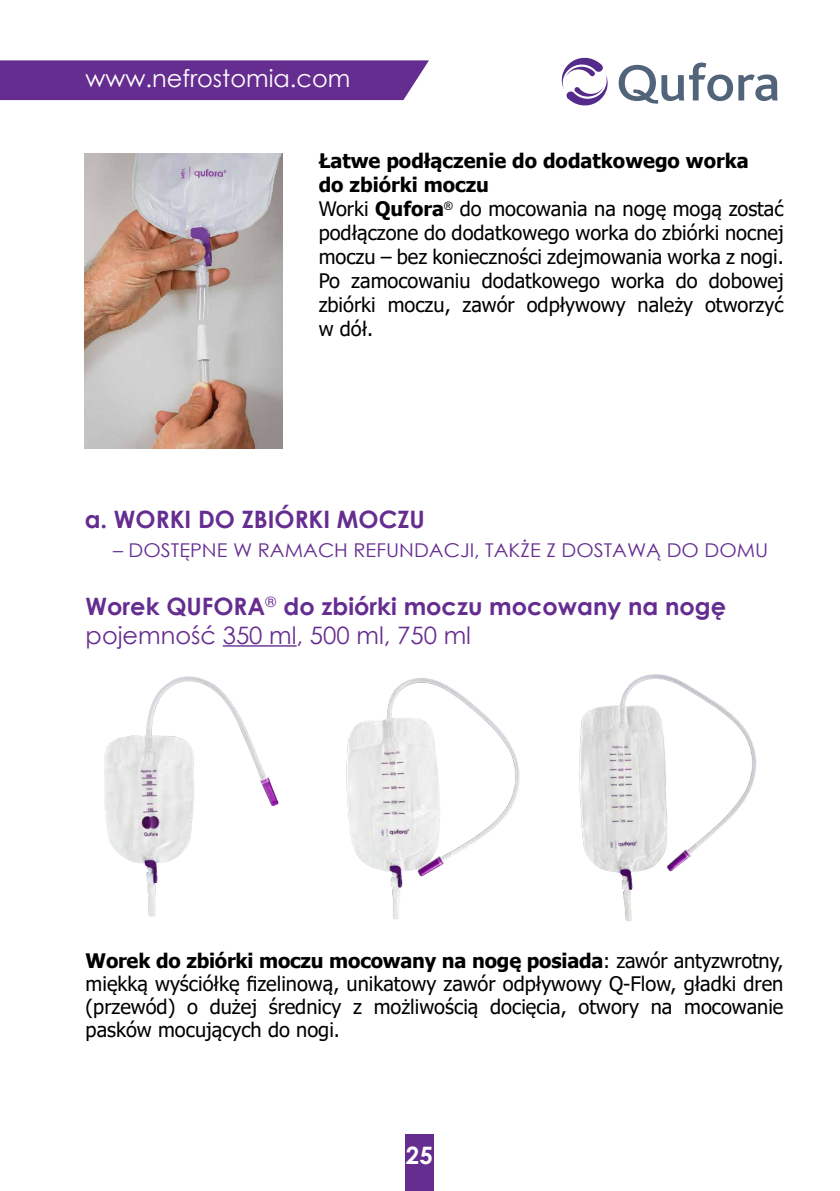
<style>
.page{position:relative;width:840px;height:1191px;background:#fff}
.page>*{position:absolute;margin:0;border:0;box-sizing:border-box;transform-origin:0 0}
.t1{font:700 24px/28.8px "Century Gothic";color:#662d91}
.t2{font:24px "Century Gothic";color:#fff}
.t3{font:700 24px "Century Gothic";color:#fff}
.t4{font:20px/24px "Tahoma";color:#000}
.t5{font:19px "Century Gothic";color:#662d91;scale:1.05 1}
.s1{font-weight:700}
.s2{font-weight:400}
</style>
<div class="page">
<div style="left:405px;top:1134px;width:29px;height:57px;background:#662d91"></div>
<img style="left:85px;top:153px;width:197px;height:296px">
<div style="left:0;top:60px;width:429px;height:40px;background:#662d91"></div>
<img style="left:104px;top:676px;width:175px;height:241px">
<hr style="left:222px;top:645px;width:74px;height:1px;background:#662d91">
<img style="left:346px;top:678px;width:174px;height:241px">
<img style="left:579px;top:674px;width:178px;height:248px">
<svg style="left:561px;top:57px;width:216px;height:49px"></svg>
<p class="t2" style="left:86px;top:61px;width:266px">www.nefrostomia.com</p>
<p class="t4" style="left:318px;top:150px;width:466px"><span class="s1">Łatwe podłączenie do dodatkowego worka<br>do zbiórki moczu<br></span>Worki <span class="s1">Qufora</span><sup>r</sup> do mocowania na nogę mogą zostać podłączone do dodatkowego worka do zbiórki nocnej moczu – bez konieczności zdejmowania worka z nogi.<br>Po zamocowaniu dodatkowego worka do dobowej zbiórki moczu, zawór odpływowy należy otworzyć w dół.</p>
<p class="t1" style="left:85px;top:504px;width:341px">a. WORKI DO ZBIÓRKI MOCZU</p>
<p class="t5" style="left:113px;top:537px;width:625px">– DOSTĘPNE W RAMACH REFUNDACJI, TAKŻE Z DOSTAWĄ DO DOMU</p>
<p class="t1" style="left:86px;top:590px;width:641px">Worek QUFORA<sup>®</sup> do zbiórki moczu mocowany na nogę <span class="s2">pojemność 350 ml, 500 ml, 750 ml</span></p>
<p class="t4" style="left:86px;top:950px;width:699px;line-height:23px;text-align:justify"><span class="s1">Worek do zbiórki moczu mocowany na nogę posiada</span>: zawór antyzwrotny, miękką wyściółkę fizelinową, unikatowy zawór odpływowy Q-Flow, gładki dren (przewód) o dużej średnicy z możliwością docięcia, otwory na mocowanie pasków mocujących do nogi.</p>
<p class="t3" style="left:405px;top:1137px;width:29px">25</p>
</div>
